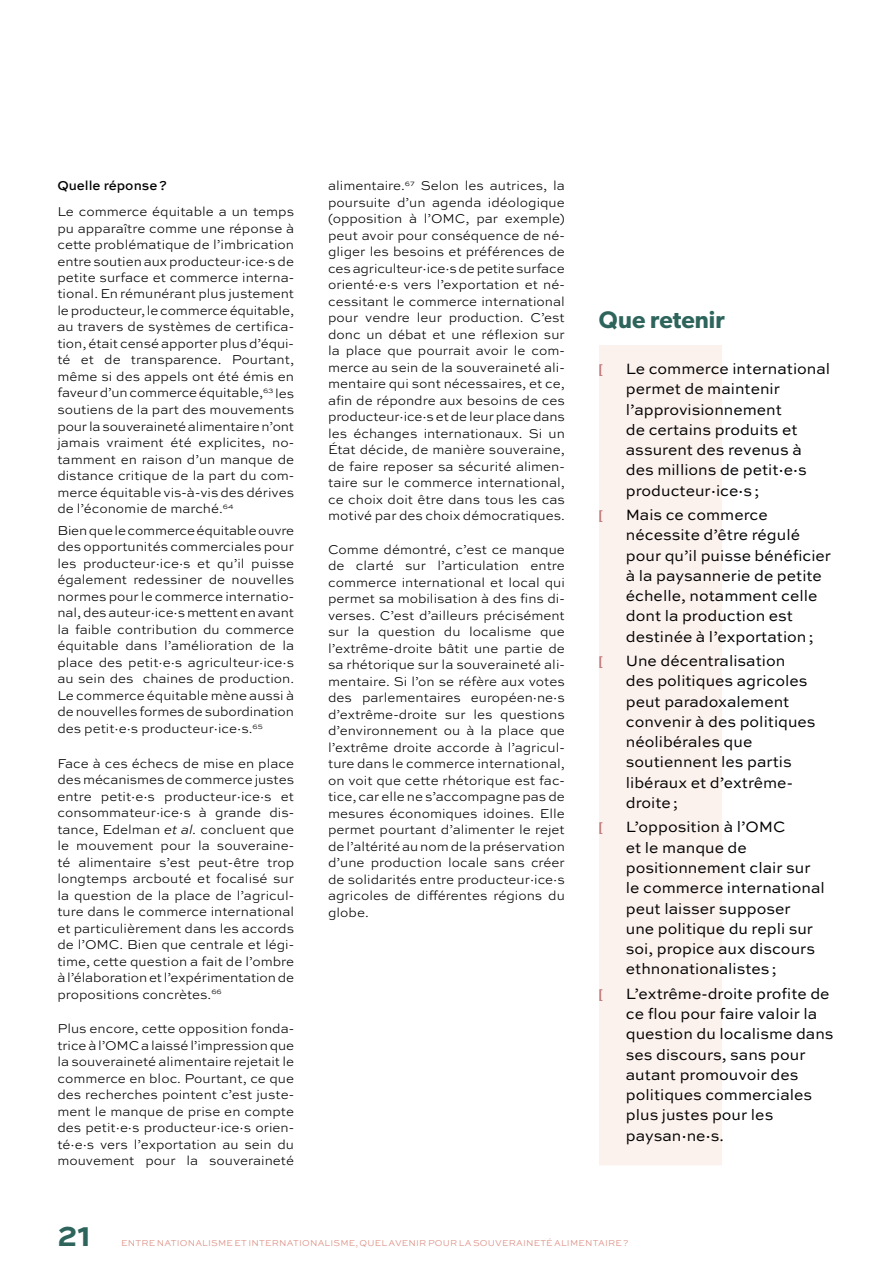
<style>
.page{position:relative;width:893px;height:1263px;background:#fff}
.page>*{position:absolute;margin:0;border:0;box-sizing:border-box;transform-origin:0 0}
.t1{font:700 33px "Sweet Sans Pro";color:#2d645b}
.t2{font:600 24px "Gibson";color:#2d645b}
.t3{font:15.75px/20.2px "Sweet Sans Pro";color:#000}
.t4{font:300 13.5px/16.5px "Sweet Sans Pro";color:#000;text-align:justify}
.t5{font:500 13.5px "Sweet Sans Pro";color:#000}
.t6{font:600 12.75px "Gibson";color:#c17577}
.t7{font:300 9px "Sweet Sans Pro";letter-spacing:.02em;color:#da897d}
.s1{font-style:italic}
</style>
<div class="page">
<div style="left:599px;top:345px;width:123px;height:820px;background:#fbf1ed"></div>
<p class="t5" style="left:57px;top:176px;width:111px">Quelle réponse?</p>
<p class="t4" style="left:57px;top:203px;width:238px">Le commerce équitable a un temps pu apparaître comme une réponse à cette problématique de l’imbrication entre soutien aux producteur·ice·s de petite surface et commerce interna&shy;tional. En rémunérant plus justement le producteur, le commerce équitable, au travers de systèmes de certifica&shy;tion, était censé apporter plus d’équi&shy;té et de transparence. Pourtant, même si des appels ont été émis en faveur d’un commerce équitable,<sup>63</sup> les soutiens de la part des mouvements pour la souveraineté alimentaire n’ont jamais vraiment été explicites, no&shy;tamment en raison d’un manque de distance critique de la part du com&shy;merce équitable vis-à-vis des dérives de l’économie de marché.<sup>64</sup></p>
<p class="t4" style="left:57px;top:522px;width:238px">Bien que le commerce équitable ouvre des opportunités commerciales pour les producteur·ice·s et qu’il puisse également redessiner de nouvelles normes pour le commerce internatio&shy;nal, des auteur·ice·s mettent en avant la faible contribution du commerce équitable dans l’amélioration de la place des petit·e·s agriculteur·ice·s au sein des chaines de production.<br>Le commerce équitable mène aussi à de nouvelles formes de subordination des petit·e·s producteur·ice·s.<sup>65</sup></p>
<p class="t4" style="left:57px;top:754px;width:238px">Face à ces échecs de mise en place des mécanismes de commerce justes entre petit·e·s producteur·ice·s et consommateur·ice·s à grande dis&shy;tance, Edelman <span class="s1">et al.</span> concluent que le mouvement pour la souveraine&shy;té alimentaire s’est peut-être trop longtemps arcbouté et focalisé sur la question de la place de l’agricul&shy;ture dans le commerce international et particulièrement dans les accords de l’OMC. Bien que centrale et légi&shy;time, cette question a fait de l’ombre à l’élaboration et l’expérimentation de propositions concrètes.<sup>66</sup></p>
<p class="t4" style="left:57px;top:1020px;width:238px">Plus encore, cette opposition fonda&shy;trice à l’OMC a laissé l’impression que la souveraineté alimentaire rejetait le commerce en bloc. Pourtant, ce que des recherches pointent c’est juste&shy;ment le manque de prise en compte des petit·e·s producteur·ice·s orien&shy;té·e·s vers l’exportation au sein du mouvement pour la souveraineté</p>
<p class="t4" style="left:328px;top:177px;width:238px">alimentaire.<sup>67</sup> Selon les autrices, la poursuite d’un agenda idéologique (opposition à l’OMC, par exemple) peut avoir pour conséquence de né&shy;gliger les besoins et préférences de ces agriculteur·ice·s de petite surface orienté·e·s vers l’exportation et né&shy;cessitant le commerce international pour vendre leur production. C’est donc un débat et une réflexion sur la place que pourrait avoir le com&shy;merce au sein de la souveraineté ali&shy;mentaire qui sont nécessaires, et ce, afin de répondre aux besoins de ces producteur·ice·s et de leur place dans les échanges internationaux. Si un État décide, de manière souveraine, de faire reposer sa sécurité alimen&shy;taire sur le commerce international, ce choix doit être dans tous les cas motivé par des choix démocratiques.</p>
<p class="t4" style="left:328px;top:540px;width:238px">Comme démontré, c’est ce manque de clarté sur l’articulation entre commerce international et local qui permet sa mobilisation à des fins di&shy;verses. C’est d’ailleurs précisément sur la question du localisme que l’extrême-droite bâtit une partie de sa rhétorique sur la souveraineté ali&shy;mentaire. Si l’on se réfère aux votes des parlementaires européen·ne·s d’extrême-droite sur les questions d’environnement ou à la place que l’extrême droite accorde à l’agricul&shy;ture dans le commerce international, on voit que cette rhétorique est fac&shy;tice, car elle ne s’accompagne pas de mesures économiques idoines. Elle permet pourtant d’alimenter le rejet de l’altérité au nom de la préservation d’une production locale sans créer de solidarités entre producteur·ice·s agricoles de différentes régions du globe.</p>
<h2 class="t2" style="left:599px;top:306px;width:127px">Que retenir</h2>
<p class="t6" style="left:599px;top:362px;width:6px">[</p>
<p class="t3" style="left:626px;top:358px;width:206px">Le commerce international permet de maintenir l’approvisionnement<br>de certains produits et assurent des revenus à des millions de petit·e·s producteur·ice·s;</p>
<p class="t6" style="left:599px;top:508px;width:6px">[</p>
<p class="t3" style="left:626px;top:504px;width:207px">Mais ce commerce nécessite d’être régulé pour qu’il puisse bénéficier à la paysannerie de petite échelle, notamment celle dont la production est destinée à l’exportation;</p>
<p class="t6" style="left:599px;top:654px;width:6px">[</p>
<p class="t3" style="left:626px;top:650px;width:191px">Une décentralisation des politiques agricoles peut paradoxalement convenir à des politiques néolibérales que soutiennent les partis libéraux et d’extrême&shy;droite;</p>
<p class="t6" style="left:599px;top:820px;width:6px">[</p>
<p class="t3" style="left:626px;top:816px;width:200px">L’opposition à l’OMC<br>et le manque de positionnement clair sur le commerce international peut laisser supposer<br>une politique du repli sur soi, propice aux discours ethnonationalistes;</p>
<p class="t6" style="left:599px;top:987px;width:6px">[</p>
<p class="t3" style="left:626px;top:983px;width:209px">L’extrême-droite profite de ce flou pour faire valoir la question du localisme dans ses discours, sans pour autant promouvoir des politiques commerciales plus justes pour les paysan·ne·s.</p>
<h1 class="t1" style="left:57px;top:1210px;width:35px">21</h1>
<p class="t7" style="left:121px;top:1236px;width:509px">ENTRE NATIONALISME ET INTERNATIONALISME, QUEL AVENIR POUR LA SOUVERAINETÉ ALIMENTAIRE?</p>
</div>
